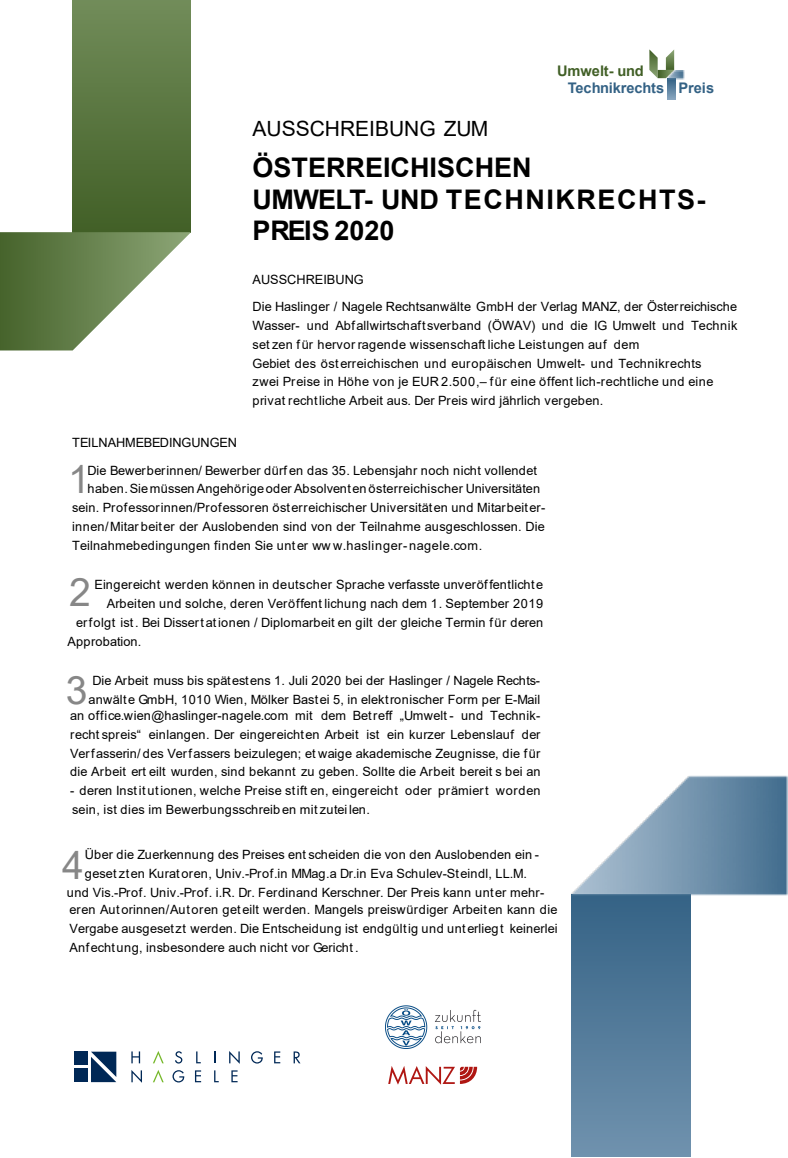
<style>
.page{position:relative;width:788px;height:1158px;background:#fff}
.page>*{position:absolute;margin:0;border:0;box-sizing:border-box;transform-origin:0 0}
.t1{font:39.15px "Arial";color:#878787}
.t2{font:700 27px/31.5px "Arial";color:#000}
.t3{font:21px "Arial";color:#000}
.t4{font:700 14.7px "Arial";letter-spacing:-.005em;color:#346285}
.t5{font:700 14.7px "Arial";letter-spacing:-.02em;color:#415f26}
.t6{font:12.75px/18.8px "Arial";letter-spacing:.01em;color:#000}
.t7{font:12.75px "Arial";letter-spacing:.03em;color:#000}
.t8{font:12.75px "Arial";letter-spacing:.035em;color:#000}
.t9{font:12.75px "Arial";letter-spacing:-.01em;color:#000}
</style>
<div class="page">
<div style="left:72px;top:0;width:118px;height:233px;background:linear-gradient(to bottom,#718c5a,#426027)"></div>
<svg style="left:0;top:232px;width:191px;height:118px"></svg>
<div style="left:571px;top:894px;width:119px;height:263px;background:linear-gradient(to bottom,#356285,#7092ae)"></div>
<img style="left:571px;top:776px;width:217px;height:120px">
<svg style="left:131px;top:1051px;width:9px;height:12px"></svg>
<svg style="left:175px;top:1051px;width:7px;height:13px"></svg>
<svg style="left:196px;top:1051px;width:5px;height:12px"></svg>
<svg style="left:214px;top:1051px;width:1px;height:12px"></svg>
<svg style="left:229px;top:1051px;width:11px;height:13px"></svg>
<svg style="left:251px;top:1051px;width:12px;height:13px"></svg>
<svg style="left:274px;top:1051px;width:6px;height:12px"></svg>
<svg style="left:293px;top:1051px;width:7px;height:12px"></svg>
<svg style="left:131px;top:1070px;width:11px;height:13px"></svg>
<svg style="left:172px;top:1070px;width:12px;height:12px"></svg>
<svg style="left:195px;top:1070px;width:6px;height:12px"></svg>
<svg style="left:214px;top:1070px;width:5px;height:12px"></svg>
<svg style="left:231px;top:1070px;width:6px;height:12px"></svg>
<div style="left:74px;top:1069px;width:13px;height:13px;background:#002856"></div>
<div style="left:74px;top:1052px;width:13px;height:13px;background:#002856"></div>
<svg style="left:91px;top:1052px;width:25px;height:30px"></svg>
<svg style="left:153px;top:1051px;width:11px;height:12px"></svg>
<svg style="left:153px;top:1070px;width:11px;height:12px"></svg>
<svg style="left:388px;top:1066px;width:89px;height:19px"></svg>
<img style="left:385px;top:1006px;width:96px;height:42px">
<svg style="left:649px;top:49px;width:25px;height:29px"></svg>
<svg style="left:667px;top:80px;width:8px;height:19px"></svg>
<img style="left:666px;top:70px;width:18px;height:10px">
<p class="t5" style="left:557px;top:66px;width:88px">Umwelt- und</p>
<p class="t4" style="left:567px;top:82px;width:98px">Technikrechts</p>
<p class="t4" style="left:678px;top:82px;width:37px">Preis</p>
<h3 class="t3" style="left:252px;top:120px;width:237px">AUSSCHREIBUNG ZUM</h3>
<h2 class="t2" style="left:252px;top:154px;width:454px">ÖSTERREICHISCHEN<br>UMWELT- UND TECHNIKRECHTS-<br>PREIS 2020</h2>
<p class="t6" style="left:252px;top:267px;width:486px;line-height:27.8px">AUSSCHREIBUNG<br>Die Haslinger / Nagele Rechtsanwälte GmbH der Verlag MANZ, der Österreichische</p>
<p class="t6" style="left:252px;top:318px;width:486px">Wasser- und Abfallwirtschaftsverband (ÖWAV) und die IG Umwelt und Technik set zen für hervor ragende wissenschaft liche Leistungen auf dem<br>Gebiet des österreichischen und europäischen Umwelt- und Technikrechts<br>zwei Preise in Höhe von je EUR 2.500,– für eine öffent lich-rechtliche und eine privat rechtliche Arbeit aus. Der Preis wird jährlich vergeben.</p>
<p class="t9" style="left:72px;top:438px;width:166px">TEILNAHMEBEDINGUNGEN</p>
<h1 class="t1" style="left:68px;top:465px;width:23px">1</h1>
<p class="t6" style="left:88px;top:462px;width:451px">Die Bewerberinnen/ Bewerber dürf en das 35. Lebensjahr noch nicht vollendet</p>
<p class="t6" style="left:88px;top:481px;width:454px">haben.Siemüssen Angehörigeoder Absolventen österreichischer Universitäten</p>
<p class="t6" style="left:72px;top:499px;width:474px">sein. Professorinnen/Professoren österreichischer Universitäten und Mitarbeiter-</p>
<p class="t6" style="left:72px;top:518px;width:474px">innen/Mitar beiter der Auslobenden sind von der Teilnahme ausgeschlossen. Die</p>
<p class="t8" style="left:72px;top:540px;width:411px">Teilnahmebedingungen finden Sie unter ww w.haslinger-nagele.com.</p>
<h1 class="t1" style="left:69px;top:577px;width:23px">2</h1>
<p class="t6" style="left:94px;top:577px;width:450px">Eingereicht werden können in deutscher Sprache verfasste unveröffentlichte</p>
<p class="t7" style="left:107px;top:599px;width:438px">Arbeiten und solche, deren Veröffent lichung nach dem 1. September 2019</p>
<p class="t6" style="left:76px;top:614px;width:468px">erfolgt ist . Bei Dissert at ionen / Diplomarbeit en gilt der gleiche Termin für deren</p>
<p class="t6" style="left:67px;top:633px;width:75px">Approbation.</p>
<h1 class="t1" style="left:66px;top:675px;width:23px">3</h1>
<p class="t6" style="left:89px;top:673px;width:453px">Die Arbeit muss bis spätestens 1. Juli 2020 bei der Haslinger / Nagele Rechts&shy;anwälte GmbH, 1010 Wien, Mölker Bastei 5, in elektronischer Form per E-Mail</p>
<p class="t6" style="left:70px;top:708px;width:472px;text-align:justify">an office.wien@haslinger-nagele.com mit dem Betreff „Umwelt - und Technik&shy;recht spreis“ einlangen. Der eingereichten Arbeit ist ein kurzer Lebenslauf der Verfasserin/ des Verfassers beizulegen; et waige akademische Zeugnisse, die für die Arbeit ert eilt wurden, sind bekannt zu geben. Sollte die Arbeit bereit s bei an</p>
<p class="t6" style="left:70px;top:783px;width:472px">- deren Institutionen, welche Preise stift en, eingereicht oder prämiert worden sein, ist dies im Bewerbungsschreib en mit zuteilen.</p>
<p class="t6" style="left:85px;top:847px;width:455px">Über die Zuerkennung des Preises ent scheiden die von den Auslobenden ein -</p>
<p class="t6" style="left:85px;top:865px;width:443px">geset zten Kuratoren, Univ.-Prof.in MMag.a Dr.in Eva Schulev-Steindl, LL.M.</p>
<p class="t6" style="left:67px;top:884px;width:479px">und Vis.-Prof. Univ.-Prof. i.R. Dr. Ferdinand Kerschner. Der Preis kann unter mehr-</p>
<p class="t6" style="left:70px;top:902px;width:489px;text-align:justify">eren Autorinnen/Autoren geteilt werden. Mangels preiswürdiger Arbeiten kann die Vergabe ausgesetzt werden. Die Entscheidung ist endgültig und unterliegt keinerlei Anfechtung, insbesondere auch nicht vor Gericht .</p>
<h1 class="t1" style="left:62px;top:850px;width:23px">4</h1>
</div>
